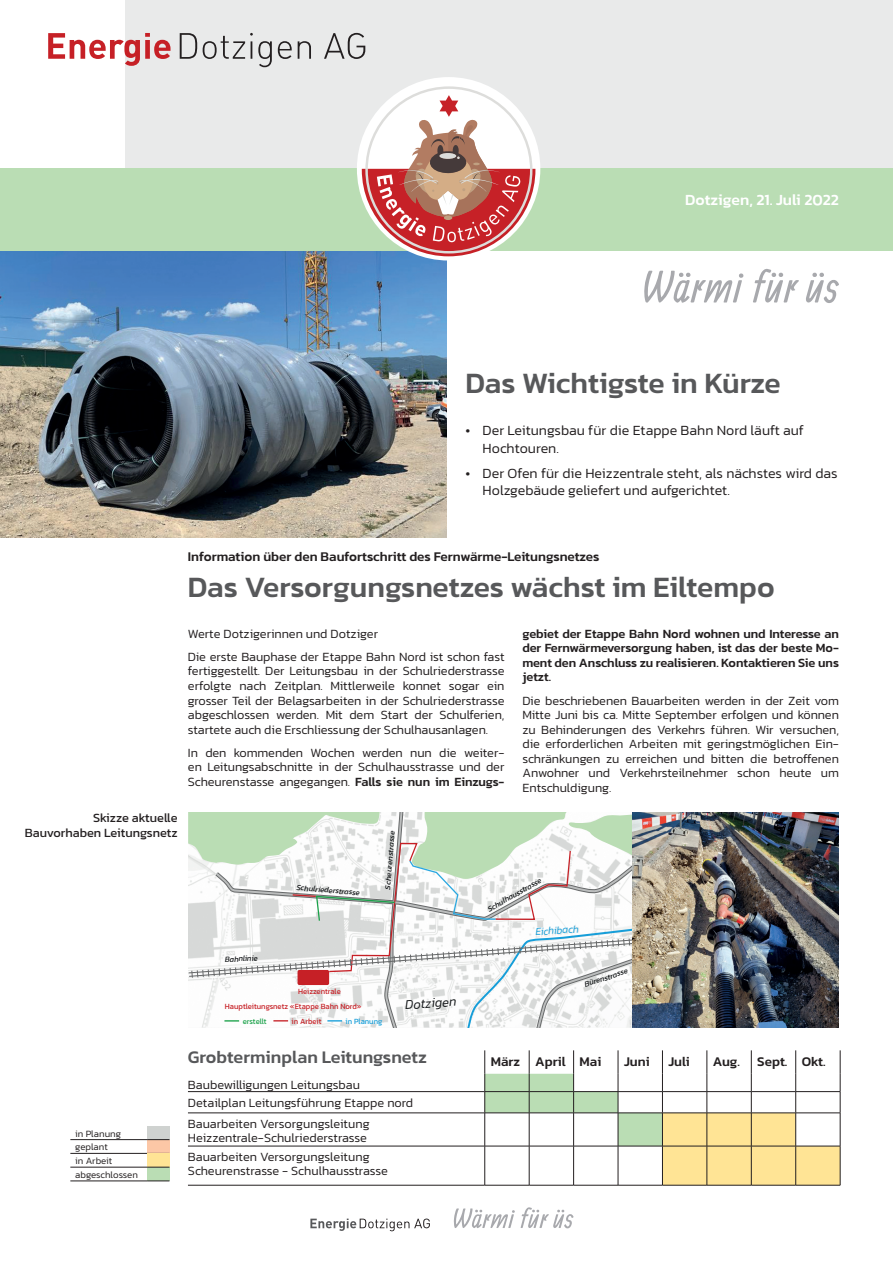
<style>
.page{position:relative;width:893px;height:1263px;background:#fff}
.page>*{position:absolute;margin:0;border:0;box-sizing:border-box;transform-origin:0 0}
.t1{font:500 30px "Kanit";color:#57585a}
.t2{font:500 18px "Kanit";color:#57585a}
.t3{font:500 15.75px "Kanit";color:#fff}
.t4{font:300 14.25px/17.1px "Kanit";color:#231f20}
.t5{font:500 13.5px "Kanit";color:#231f20}
.t6{font:italic 300 13.35px "Kanit";color:#111416;scale:.95 1}
.t7{font:300 12.75px/14.5px "Kanit";letter-spacing:-.005em;color:#231f20}
.t8{font:500 12.75px/14.5px "Kanit";letter-spacing:-.005em;color:#231f20;text-align:justify}
.t9{font:12.75px/15.3px "Kanit";color:#231f20;text-align:right}
.t10{font:italic 300 10.8px "Kanit";color:#169ed9;scale:.95 1}
.t11{font:300 9.75px/13.8px "Kanit";color:#231f20}
.t12{font:8.1px/15.1px "Kanit";color:#c62026;scale:.95 1}
.t13{font:italic 8.1px "Kanit";color:#111416;scale:.95 1}
.t14{font:8.1px "Kanit";color:#169ed9;scale:.95 1}
.t15{font:8.1px "Kanit";letter-spacing:-.005em;color:#1aa149;scale:.95 1}
.t16{font:italic 7.95px "Kanit";color:#111416}
.t17{font:italic 7.95px "Kanit";color:#111416;scale:.96 1}
.t18{font:italic 7.65px "Kanit";color:#111416;scale:1.05 1}
.s1{font-weight:500}
</style>
<div class="page">
<svg style="left:310px;top:1218px;width:120px;height:13px"></svg>
<svg style="left:454px;top:1207px;width:120px;height:21px"></svg>
<img style="left:0;top:251px;width:447px;height:287px">
<div style="left:0;top:168px;width:893px;height:83px;background:#baddb4"></div>
<img style="left:632px;top:812px;width:207px;height:216px">
<svg style="left:188px;top:812px;width:444px;height:216px"></svg>
<div style="left:125px;top:0;width:768px;height:168px;background:#e9eaea"></div>
<div style="left:357px;top:77px;width:183px;height:183px;background:#fff;border-radius:50%"></div>
<svg style="left:362px;top:95px;width:173px;height:161px"></svg>
<svg style="left:48px;top:33px;width:123px;height:33px"></svg>
<svg style="left:180px;top:33px;width:185px;height:34px"></svg>
<svg style="left:644px;top:269px;width:195px;height:34px"></svg>
<hr style="left:188px;top:1091px;width:297px;height:1px;background:#231f20">
<hr style="left:188px;top:1185px;width:297px;height:1px;background:#231f20">
<hr style="left:485px;top:1185px;width:44px;height:1px;background:#231f20">
<hr style="left:529px;top:1185px;width:45px;height:1px;background:#231f20">
<hr style="left:574px;top:1185px;width:44px;height:1px;background:#231f20">
<hr style="left:662px;top:1185px;width:45px;height:1px;background:#231f20">
<hr style="left:707px;top:1185px;width:44px;height:1px;background:#231f20">
<hr style="left:751px;top:1185px;width:45px;height:1px;background:#231f20">
<hr style="left:796px;top:1185px;width:44px;height:1px;background:#231f20">
<hr style="left:188px;top:1112px;width:297px;height:1px;background:#231f20">
<hr style="left:188px;top:1146px;width:297px;height:1px;background:#231f20">
<svg style="left:484px;top:1050px;width:357px;height:135px"></svg>
<hr style="left:618px;top:1113px;width:1px;height:33px;background:#231f20">
<hr style="left:662px;top:1113px;width:1px;height:33px;background:#231f20">
<hr style="left:618px;top:1146px;width:1px;height:39px;background:#231f20">
<hr style="left:662px;top:1146px;width:1px;height:39px;background:#231f20">
<hr style="left:618px;top:1185px;width:44px;height:1px;background:#231f20">
<div style="left:147px;top:1126px;width:22px;height:13px;background:#cfd2d0"></div>
<div style="left:147px;top:1139px;width:22px;height:14px;background:#fcc7a6"></div>
<hr style="left:70px;top:1139px;width:77px;height:1px;background:#231f20">
<svg style="left:147px;top:1139px;width:22px;height:1px"></svg>
<hr style="left:70px;top:1153px;width:77px;height:1px;background:#231f20">
<div style="left:147px;top:1153px;width:22px;height:14px;background:#ffe495"></div>
<div style="left:147px;top:1167px;width:22px;height:14px;background:#baddb4"></div>
<hr style="left:70px;top:1167px;width:77px;height:1px;background:#231f20">
<svg style="left:147px;top:1167px;width:22px;height:1px"></svg>
<hr style="left:70px;top:1181px;width:77px;height:1px;background:#231f20">
<svg style="left:147px;top:1181px;width:22px;height:1px"></svg>
<p class="t3" style="left:685px;top:188px;width:155px">Dotzigen, 21. Juli 2022</p>
<h1 class="t1" style="left:466px;top:360px;width:317px">Das Wichtigste in Kürze</h1>
<p class="t4" style="left:483px;top:422px;width:323px;text-indent:-17px">• Der Leitungsbau für die Etappe Bahn Nord läuft auf<br>Hochtouren.</p>
<p class="t4" style="left:483px;top:465px;width:357px;text-indent:-17px">• Der Ofen für die Heizzentrale steht, als nächstes wird das<br>Holzgebäude geliefert und aufgerichtet.</p>
<p class="t9" style="left:25px;top:810px;width:154px">Skizze aktuelle<br>Bauvorhaben Leitungsnetz</p>
<p class="t11" style="left:75px;top:1126px;width:64px">in Planung geplant<br>in Arbeit abgeschlossen</p>
<p class="t5" style="left:188px;top:547px;width:413px">Information über den Baufortschritt des Fernwärme-Leitungsnetzes</p>
<h1 class="t1" style="left:188px;top:565px;width:588px">Das Versorgungsnetzes wächst im Eiltempo</h1>
<p class="t7" style="left:188px;top:622px;width:318px;line-height:23.1px">Werte Dotzigerinnen und Dotziger<br>Die erste Bauphase der Etappe Bahn Nord ist schon fast</p>
<p class="t7" style="left:188px;top:664px;width:318px;text-align:justify">fertiggestellt. Der Leitungsbau in der Schulriederstrasse erfolgte nach Zeitplan. Mittlerweile konnet sogar ein grosser Teil der Belagsarbeiten in der Schulriederstrasse abgeschlossen werden. Mit dem Start der Schulferien, startete auch die Erschliessung der Schulhausanlagen.</p>
<p class="t7" style="left:188px;top:745px;width:318px;text-align:justify">In den kommenden Wochen werden nun die weiter&shy;en Leitungsabschnitte in der Schulhausstrasse und der Scheurenstasse angegangen. <span class="s1">Falls sie nun im Einzugs-</span></p>
<p class="t8" style="left:522px;top:626px;width:318px">gebiet der Etappe Bahn Nord wohnen und Interesse an der Fernwärmeversorgung haben, ist das der beste Mo&shy;ment den Anschluss zu realisieren. Kontaktieren Sie uns jetzt.</p>
<p class="t7" style="left:522px;top:693px;width:318px;text-align:justify">Die beschriebenen Bauarbeiten werden in der Zeit vom Mitte Juni bis ca. Mitte September erfolgen und können zu Behinderungen des Verkehrs führen. Wir versuchen, die erforderlichen Arbeiten mit geringstmöglichen Ein&shy;schränkungen zu erreichen und bitten die betroffenen Anwohner und Verkehrsteilnehmer schon heute um Entschuldigung.</p>
<p class="t13" style="left:297px;top:881px;width:68px;rotate:5deg">Schulriederstrasse</p>
<p class="t18" style="left:382px;top:889px;width:58px;rotate:-86deg">Scheurenstrasse</p>
<p class="t13" style="left:225px;top:954px;width:36px;rotate:-4deg">Bahnlinie</p>
<p class="t12" style="left:225px;top:984px;width:145px;text-indent:73px">Heizzentrale<br>Hauptleitungsnetz «Etappe Bahn Nord»</p>
<p class="t15" style="left:243px;top:1015px;width:27px">erstellt</p>
<p class="t12" style="left:292px;top:1013px;width:33px">in Arbeit</p>
<p class="t14" style="left:346px;top:1015px;width:40px">in Planung</p>
<p class="t6" style="left:405px;top:995px;width:55px;rotate:-4deg">Dotzigen</p>
<p class="t16" style="left:485px;top:905px;width:62px;rotate:-30deg">Schulhausstrasse</p>
<p class="t10" style="left:535px;top:924px;width:47px;rotate:-4deg">Eichibach</p>
<p class="t17" style="left:583px;top:979px;width:48px;rotate:-18deg">Bürenstrasse</p>
<h2 class="t2" style="left:188px;top:1043px;width:240px">Grobterminplan Leitungsnetz</h2>
<p class="t5" style="left:491px;top:1051px;width:112px">März April Mai</p>
<p class="t5" style="left:624px;top:1051px;width:27px">Juni</p>
<p class="t5" style="left:668px;top:1051px;width:23px">Juli</p>
<p class="t5" style="left:713px;top:1051px;width:29px">Aug.</p>
<p class="t5" style="left:757px;top:1051px;width:70px">Sept. Okt.</p>
<p class="t7" style="left:188px;top:1076px;width:227px;line-height:17.9px">Baubewilligungen Leitungsbau<br>Detailplan Leitungsführung Etappe nord</p>
<p class="t7" style="left:188px;top:1117px;width:183px;line-height:14px">Bauarbeiten Versorgungsleitung<br>Heizzentrale-Schulriederstrasse</p>
<p class="t7" style="left:188px;top:1150px;width:201px;line-height:14px">Bauarbeiten Versorgungsleitung<br>Scheurenstrasse - Schulhausstrasse</p>
</div>
